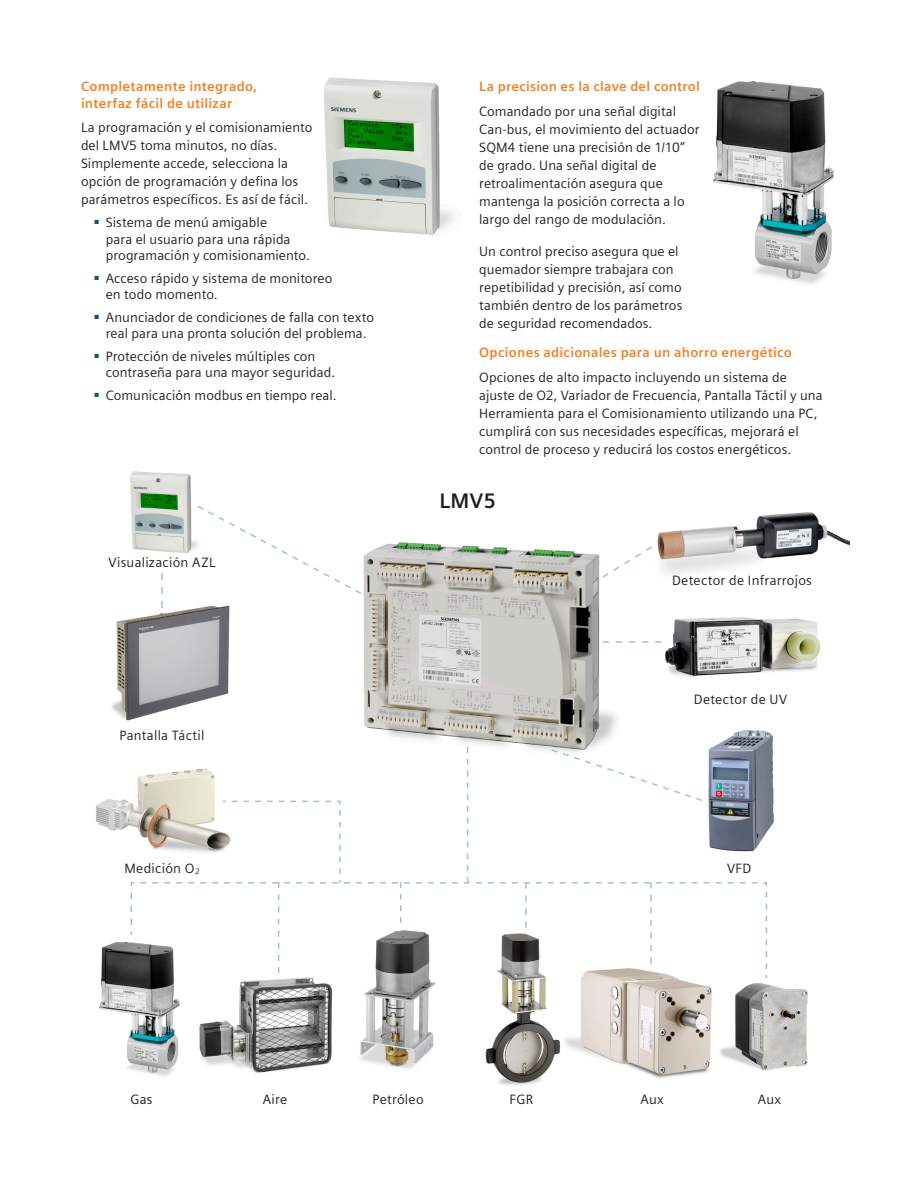
<style>
.page{position:relative;width:918px;height:1188px;background:#fff}
.page>*{position:absolute;margin:0;border:0;box-sizing:border-box;transform-origin:0 0}
.t1{font:700 21px "Siemens Sans";color:#231f20}
.t2{font:13.5px/18px "Siemens Sans";letter-spacing:.005em;color:#231f20}
.t3{font:700 13.5px/16.2px "Siemens Sans";letter-spacing:.02em;color:#f47d21}
.t4{font:13.5px "Siemens Sans";letter-spacing:.025em;color:#231f20}
</style>
<div class="page">
<img style="left:130px;top:471px;width:66px;height:82px">
<img style="left:111px;top:605px;width:119px;height:116px">
<img style="left:96px;top:776px;width:44px;height:57px">
<img style="left:713px;top:730px;width:61px;height:112px">
<img style="left:665px;top:617px;width:156px;height:61px">
<img style="left:657px;top:512px;width:193px;height:63px">
<img style="left:363px;top:542px;width:253px;height:205px">
<img style="left:323px;top:77px;width:131px;height:158px">
<img style="left:713px;top:81px;width:121px;height:203px">
<img style="left:199px;top:980px;width:134px;height:93px">
<img style="left:720px;top:983px;width:88px;height:88px">
<img style="left:565px;top:980px;width:147px;height:98px">
<img style="left:485px;top:980px;width:80px;height:106px">
<img style="left:99px;top:941px;width:81px;height:135px">
<img style="left:360px;top:980px;width:76px;height:89px">
<svg style="left:196px;top:505px;width:165px;height:89px"></svg>
<svg style="left:161px;top:573px;width:2px;height:35px"></svg>
<svg style="left:603px;top:641px;width:59px;height:2px"></svg>
<svg style="left:601px;top:545px;width:51px;height:34px"></svg>
<svg style="left:140px;top:747px;width:620px;height:134px"></svg>
<svg style="left:130px;top:881px;width:638px;height:99px"></svg>
<h2 class="t3" style="left:81px;top:79px;width:178px">Completamente integrado, interfaz fácil de utilizar</h2>
<p class="t2" style="left:81px;top:119px;width:233px">La programación y el comisionamiento del LMV5 toma minutos, no días.<br>Simplemente accede, selecciona la opción de programación y defina los parámetros específicos. Es así de fácil.</p>
<p class="t2" style="left:106px;top:215px;width:206px;line-height:16.2px;text-indent:-11px"><sup>■</sup> Sistema de menú amigable<br>para el usuario para una rápida programación y comisionamiento.</p>
<p class="t2" style="left:106px;top:270px;width:228px;line-height:16.2px;text-indent:-11px"><sup>■</sup> Acceso rápido y sistema de monitoreo en todo momento.</p>
<p class="t2" style="left:94px;top:309px;width:281px;line-height:16.2px;text-align:center"><sup>■</sup> Anunciador de condiciones de falla con texto real para una pronta solución del problema.</p>
<p class="t2" style="left:106px;top:348px;width:231px;line-height:16.2px;text-indent:-11px"><sup>■</sup> Protección de niveles múltiples con contraseña para una mayor seguridad.</p>
<p class="t2" style="left:94px;top:387px;width:244px"><sup>■</sup> Comunicación modbus en tiempo real.</p>
<p class="t2" style="left:109px;top:553px;width:108px">Visualización AZL</p>
<p class="t2" style="left:119px;top:727px;width:87px">Pantalla Táctil</p>
<p class="t2" style="left:124px;top:859px;width:77px">Medición O<sub>2</sub></p>
<h2 class="t3" style="left:479px;top:79px;width:222px">La precision es la clave del control</h2>
<p class="t2" style="left:479px;top:103px;width:222px">Comandado por una señal digital<br>Can-bus, el movimiento del actuador<br>SQM4 tiene una precisión de 1/10” de grado. Una señal digital de retroalimentación asegura que mantenga la posición correcta a lo largo del rango de modulación.</p>
<p class="t2" style="left:479px;top:242px;width:205px">Un control preciso asegura que el quemador siempre trabajara con repetibilidad y precisión, así como también dentro de los parámetros de seguridad recomendados.</p>
<h2 class="t3" style="left:479px;top:345px;width:314px">Opciones adicionales para un ahorro energético</h2>
<p class="t2" style="left:479px;top:369px;width:345px">Opciones de alto impacto incluyendo un sistema de ajuste de O2, Variador de Frecuencia, Pantalla Táctil y una Herramienta para el Comisionamiento utilizando una PC, cumplirá con sus necesidades específicas, mejorará el control de proceso y reducirá los costos energéticos.</p>
<p class="t1" style="left:440px;top:489px;width:58px">LMV5</p>
<p class="t2" style="left:672px;top:571px;width:141px">Detector de Infrarrojos</p>
<p class="t2" style="left:694px;top:691px;width:95px">Detector de UV</p>
<p class="t2" style="left:727px;top:860px;width:26px">VFD</p>
<p class="t2" style="left:130px;top:1090px;width:24px">Gas</p>
<p class="t2" style="left:263px;top:1090px;width:26px">Aire</p>
<p class="t4" style="left:373px;top:1092px;width:53px">Petróleo</p>
<p class="t2" style="left:509px;top:1090px;width:25px">FGR</p>
<p class="t2" style="left:640px;top:1090px;width:25px">Aux</p>
<p class="t2" style="left:758px;top:1090px;width:25px">Aux</p>
</div>
